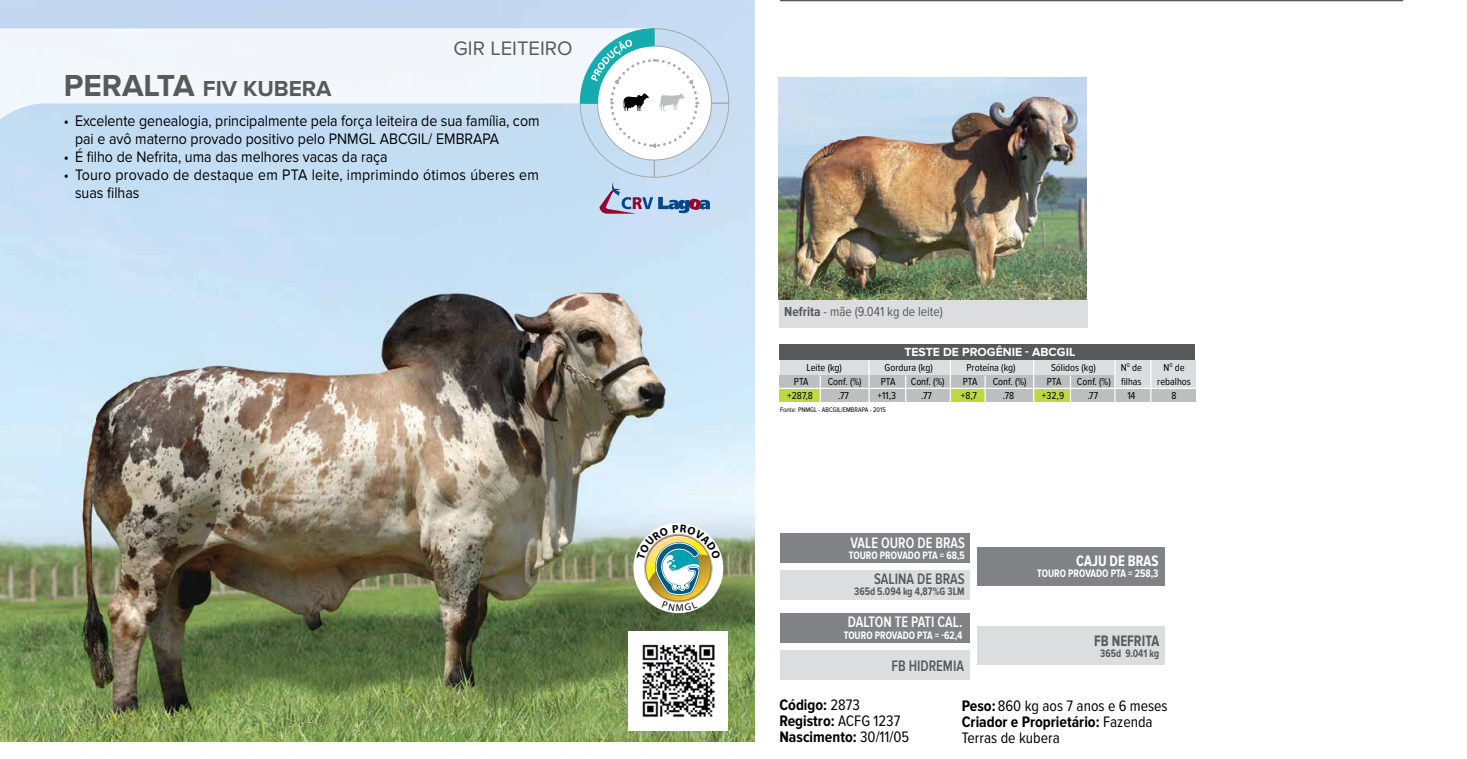
<style>
.page{position:relative;width:1467px;height:759px;background:#fff}
.page>*{position:absolute;margin:0;border:0;box-sizing:border-box;transform-origin:0 0}
.t1{font:700 22.5px "Proxima Nova";color:#58595b}
.t2{font:20.25px "Proxima Nova";color:#58595b}
.t3{font:15.75px/18px "Proxima Nova";color:#000;scale:.9 1}
.t4{font:15.75px/18px "Proxima Nova";letter-spacing:.02em;color:#000;scale:.9 1}
.t5{font:15.75px/15.8px "Proxima Nova Cond";color:#000}
.t6{font:700 15.75px/15.8px "Proxima Nova Cond";color:#000}
.t7{font:600 15.75px "Proxima Nova Cond";color:#fff;scale:.9 1}
.t8{font:600 15.75px "Proxima Nova Cond";color:#58595b;scale:.9 1}
.t9{font:700 15.75px "Proxima Nova Cond";color:#fff;scale:.9 1}
.t10{font:700 15.75px "Proxima Nova Cond";color:#58595b;scale:.9 1}
.t11{font:13.5px "Proxima Nova Cond";color:#58595b}
.t12{font:700 12.15px "Proxima Nova";color:#fff}
.t13{font:700 11.25px "Proxima Nova Cond";color:#fff;scale:.9 1}
.t14{font:700 11.25px "Proxima Nova Cond";color:#58595b;scale:.9 1}
.t15{font:10.58px/14px "Proxima Nova Cond";color:#000;text-align:center}
.t16{font:6.98px "Proxima Nova Cond";color:#000}
.s1{font-size:31.5px}
.s2{font-weight:700}
.s3{font-weight:400}
</style>
<div class="page">
<div style="left:779px;top:299px;width:308px;height:28px;background:#dcddde"></div>
<img style="left:0;top:0;width:755px;height:741px">
<svg style="left:0;top:28px;width:580px;height:116px;fill:#f2f6fb"></svg>
<div style="left:628px;top:630px;width:100px;height:100px;background:#fff"></div>
<img style="left:642px;top:644px;width:73px;height:73px">
<hr style="left:780px;top:0;width:623px;height:1px;background:#58595b">
<svg style="left:580px;top:28px;width:149px;height:185px"></svg>
<div style="left:977px;top:546px;width:187px;height:39px;background:#808285"></div>
<div style="left:780px;top:532px;width:190px;height:30px;background:#808285"></div>
<div style="left:780px;top:569px;width:190px;height:30px;background:#dcddde"></div>
<div style="left:977px;top:626px;width:187px;height:38px;background:#dcddde"></div>
<div style="left:780px;top:612px;width:190px;height:30px;background:#808285"></div>
<div style="left:780px;top:649px;width:190px;height:30px;background:#dcddde"></div>
<div style="left:985px;top:388px;width:49px;height:13px;background:#bcbec0"></div>
<div style="left:1071px;top:388px;width:124px;height:13px;background:#bcbec0"></div>
<div style="left:1034px;top:388px;width:37px;height:13px;background:#bed747"></div>
<div style="left:950px;top:388px;width:35px;height:13px;background:#bed747"></div>
<div style="left:821px;top:388px;width:129px;height:13px;background:#bcbec0"></div>
<div style="left:780px;top:388px;width:40px;height:13px;background:#bed747"></div>
<div style="left:780px;top:344px;width:415px;height:15px;background:#58595b"></div>
<div style="left:780px;top:359px;width:415px;height:29px;background:#dcddde"></div>
<div style="left:780px;top:375px;width:335px;height:13px;background:#bcbec0"></div>
<hr style="left:780px;top:387px;width:416px;height:2px;background:#fff">
<hr style="left:1150px;top:360px;width:1px;height:44px;background:#fff">
<hr style="left:1114px;top:360px;width:1px;height:44px;background:#fff">
<hr style="left:950px;top:360px;width:1px;height:44px;background:#fff">
<hr style="left:1033px;top:360px;width:1px;height:44px;background:#fff">
<hr style="left:868px;top:360px;width:2px;height:44px;background:#fff">
<svg style="left:905px;top:375px;width:1px;height:26px"></svg>
<svg style="left:820px;top:375px;width:1px;height:12px"></svg>
<svg style="left:1070px;top:375px;width:1px;height:26px"></svg>
<svg style="left:985px;top:375px;width:1px;height:27px"></svg>
<img style="left:779px;top:78px;width:308px;height:221px">
<svg style="left:633px;top:523px;width:90px;height:89px"></svg>
<h1 class="t1" style="left:64px;top:76px;width:269px"><span class="s1">PERALTA</span> FIV KUBERA</h1>
<p class="t2" style="left:454px;top:37px;width:121px">GIR LEITEIRO</p>
<p class="t3" style="left:75px;top:112px;width:518px;text-indent:-11px">• Excelente genealogia, principalmente pela força leiteira de sua família, com pai e avô materno provado positivo pelo PNMGL ABCGIL/ EMBRAPA</p>
<p class="t3" style="left:64px;top:148px;width:361px">• É filho de Nefrita, uma das melhores vacas da raça</p>
<p class="t4" style="left:75px;top:166px;width:517px;text-indent:-11px">• Touro provado de destaque em PTA leite, imprimindo ótimos úberes em suas filhas</p>
<p class="t11" style="left:784px;top:303px;width:160px"><span class="s2">Nefrita</span> - mãe (9.041 kg de leite)</p>
<p class="t12" style="left:904px;top:345px;width:173px">TESTE DE PROGÊNIE - ABCGIL</p>
<p class="t15" style="left:807px;top:360px;width:37px">Leite (kg)</p>
<p class="t15" style="left:885px;top:360px;width:50px">Gordura (kg)</p>
<p class="t15" style="left:966px;top:360px;width:51px">Proteína (kg)</p>
<p class="t15" style="left:1051px;top:360px;width:46px">Sólidos (kg)</p>
<p class="t15" style="left:1121px;top:360px;width:23px">N<sup>0</sup> de filhas<br>14</p>
<p class="t15" style="left:1157px;top:360px;width:35px">N<sup>0</sup> de rebalhos<br>8</p>
<p class="t15" style="left:787px;top:374px;width:27px">PTA +287,8</p>
<p class="t15" style="left:828px;top:374px;width:35px">Conf. (%) .77</p>
<p class="t15" style="left:878px;top:374px;width:20px;text-align:left">PTA +11,3</p>
<p class="t15" style="left:911px;top:374px;width:35px">Conf. (%) .77</p>
<p class="t15" style="left:961px;top:374px;width:18px;text-align:left">PTA +8,7</p>
<p class="t15" style="left:993px;top:374px;width:35px">Conf. (%) .78</p>
<p class="t15" style="left:1042px;top:374px;width:24px">PTA +32,9</p>
<p class="t15" style="left:1077px;top:374px;width:35px">Conf. (%) .77</p>
<p class="t16" style="left:780px;top:406px;width:107px">Fonte: PNMGL - ABCGIL/EMBRAPA - 2015</p>
<p class="t7" style="left:850px;top:534px;width:129px">VALE OURO DE BRAS</p>
<p class="t13" style="left:849px;top:549px;width:131px">TOURO PROVADO PTA = 68,5</p>
<p class="t8" style="left:874px;top:569px;width:102px">SALINA DE BRAS</p>
<p class="t14" style="left:854px;top:585px;width:124px">365d 5.094 kg 4,87%G 3LM</p>
<p class="t9" style="left:1076px;top:551px;width:93px">CAJU DE BRAS</p>
<p class="t13" style="left:1037px;top:566px;width:136px">TOURO PROVADO PTA = 258,3</p>
<p class="t7" style="left:848px;top:613px;width:129px">DALTON TE PATI CAL.</p>
<p class="t13" style="left:844px;top:628px;width:133px">TOURO PROVADO PTA = -62,4</p>
<p class="t10" style="left:1094px;top:631px;width:74px">FB NEFRITA</p>
<p class="t14" style="left:1100px;top:646px;width:67px">365d 9.041 kg</p>
<p class="t8" style="left:891px;top:657px;width:82px">FB HIDREMIA</p>
<p class="t6" style="left:779px;top:697px;width:131px">Código: <span class="s3">2873<br></span>Registro: <span class="s3">ACFG 1237<br></span>Nascimento: <span class="s3">30/11/05</span></p>
<p class="t5" style="left:962px;top:698px;width:207px"><span class="s2">Peso:</span> 860 kg aos 7 anos e 6 meses<br><span class="s2">Criador e Proprietário:</span> Fazenda<br>Terras de kubera</p>
</div>
